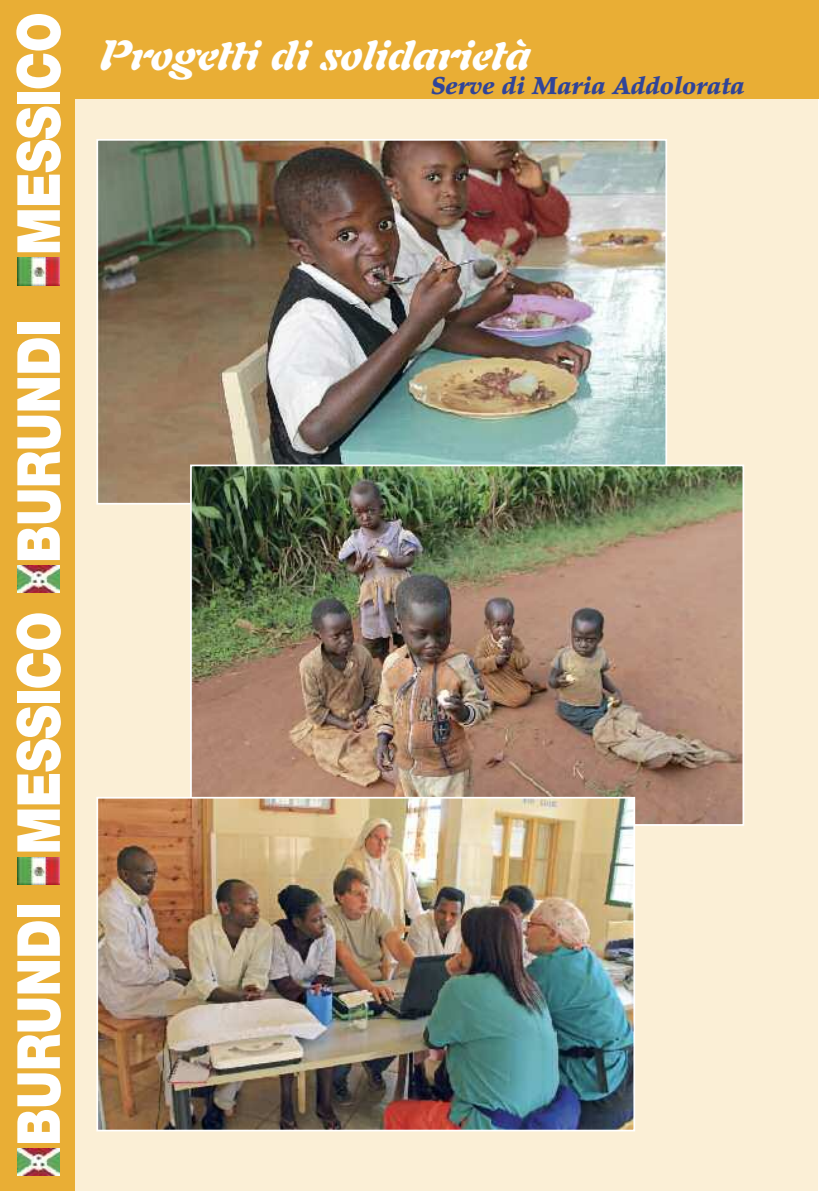
<style>
.page{position:relative;width:819px;height:1191px;background:#fff}
.page>*{position:absolute;margin:0;border:0;box-sizing:border-box;transform-origin:0 0}
.t1{font:900 59.5px "Helvetica Neue LT Std";letter-spacing:-.01em;color:#fff;scale:.85 1}
.t2{font:italic 900 42px "Auriol LT Std";color:#fff}
.t3{font:italic 900 24.5px "Palatino LT Std";color:#304498}
</style>
<div class="page">
<div style="left:0;top:0;width:818px;height:1191px;background:#fbefd6"></div>
<div style="left:0;top:0;width:74px;height:1191px;background:#e9ae35"></div>
<div style="left:0;top:0;width:818px;height:99px;background:#e9ae35"></div>
<img style="left:17px;top:258px;width:43px;height:27px">
<img style="left:17px;top:565px;width:43px;height:28px">
<img style="left:17px;top:857px;width:43px;height:27px">
<img style="left:17px;top:1148px;width:43px;height:28px">
<img style="left:99px;top:142px;width:565px;height:359px">
<img style="left:193px;top:467px;width:548px;height:356px">
<div style="left:190px;top:464px;width:554px;height:362px;border:2px solid #fff"></div>
<img style="left:99px;top:800px;width:533px;height:328px">
<div style="left:96px;top:797px;width:539px;height:334px;border:2px solid #fff"></div>
<p class="t1" style="left:17px;top:1145px;width:1335px;rotate:-90deg">BURUNDI MESSICO BURUNDI MESSICO</p>
<p class="t2" style="left:99px;top:39px;width:432px">Progetti di solidarietà</p>
<p class="t3" style="left:431px;top:76px;width:315px">Serve di Maria Addolorata</p>
</div>
